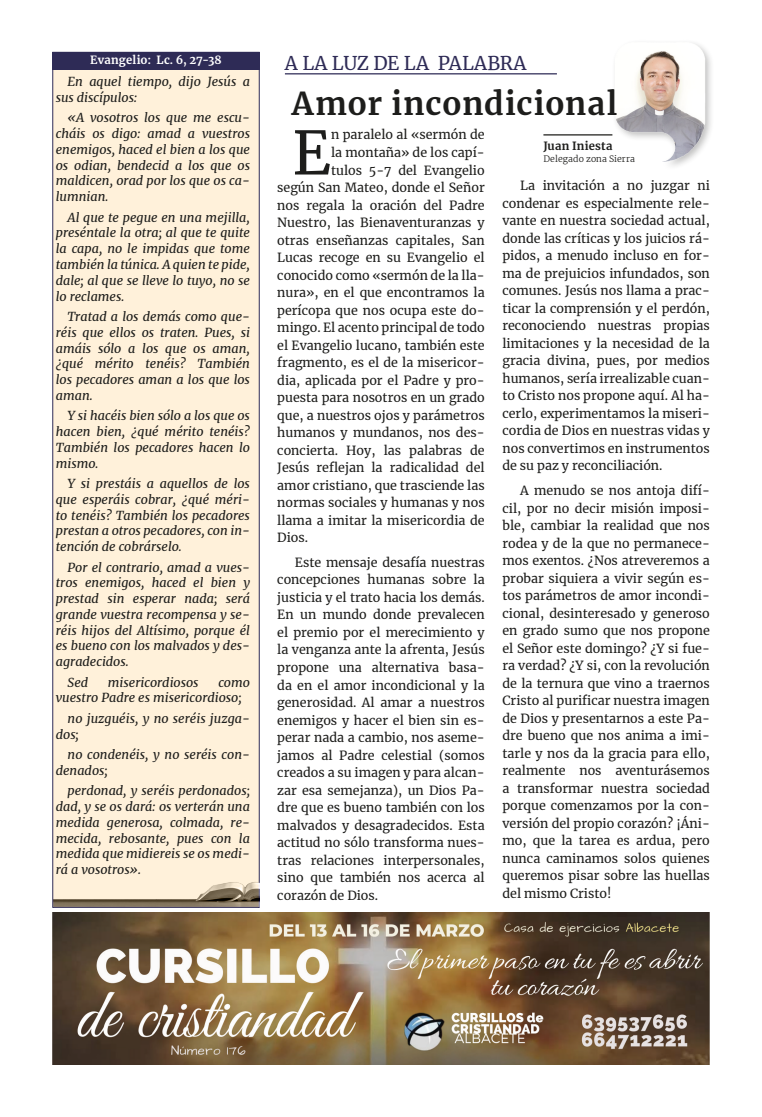
<style>
.page{position:relative;width:762px;height:1117px;background:#fff}
.page>*{position:absolute;margin:0;border:0;box-sizing:border-box;transform-origin:0 0}
.t1{font:59.62px "Merriweather";color:#1d1d1b}
.titular_de_noticia{font:700 31.25px "Merriweather";letter-spacing:.02em;color:#1d1d1b}
.LA_PALABRA{font:18.75px "Merriweather";letter-spacing:.015em;color:#2e2b56}
.t2{font:12.5px/17.5px "Merriweather";color:#1d1d1b;text-align:justify}
.t3{font:italic 12.5px/15.8px "Merriweather";color:#1d1d1b;text-align:justify}
.Secciones_de_la_Hoja{font:700 11.25px "Merriweather";letter-spacing:.015em;color:#fff}
.escritor_del_evangelio{font:700 11.25px "Merriweather";letter-spacing:.02em;color:#1d1d1b}
.subtitulo_del_comentario{font:300 8.75px "Merriweather";letter-spacing:.015em;color:#1d1d1b}
</style>
<div class="page">
<hr style="left:543px;top:134px;width:69px;height:1px;background:#1d1d1b">
<img style="left:605px;top:43px;width:106px;height:120px">
<hr style="left:285px;top:73px;width:272px;height:1px;background:#2e2b56">
<div style="left:52px;top:52px;width:208px;height:855px;background:#fff1da;border:1px solid #2e2b56"></div>
<div style="left:52px;top:52px;width:208px;height:18px;background:#2e2b56"></div>
<img style="left:53px;top:871px;width:206px;height:35px">
<img style="left:52px;top:912px;width:658px;height:152px">
<p class="Secciones_de_la_Hoja" style="left:90px;top:53px;width:133px">Evangelio: Lc. 6, 27-38</p>
<p class="t3" style="left:56px;top:73px;width:196px;text-indent:12px">En aquel tiempo, dijo Jesús a sus discípulos:</p>
<p class="t3" style="left:56px;top:110px;width:196px;text-indent:12px">«A vosotros los que me escu&shy;cháis os digo: amad a vuestros enemigos, haced el bien a los que os odian, bendecid a los que os maldicen, orad por los que os ca&shy;lumnian.</p>
<p class="t3" style="left:56px;top:209px;width:196px;text-indent:12px">Al que te pegue en una mejilla, preséntale la otra; al que te quite la capa, no le impidas que tome también la túnica. A quien te pide, dale; al que se lleve lo tuyo, no se lo reclames.</p>
<p class="t3" style="left:56px;top:308px;width:196px;text-indent:12px">Tratad a los demás como que&shy;réis que ellos os traten. Pues, si amáis sólo a los que os aman, ¿qué mérito tenéis? También los pecadores aman a los que los aman.</p>
<p class="t3" style="left:56px;top:407px;width:196px;text-indent:12px">Y si hacéis bien sólo a los que os hacen bien, ¿qué mérito tenéis?<br>También los pecadores hacen lo mismo.</p>
<p class="t3" style="left:56px;top:475px;width:196px;text-indent:12px">Y si prestáis a aquellos de los que esperáis cobrar, ¿qué méri&shy;to tenéis? También los pecadores prestan a otros pecadores, con in&shy;tención de cobrárselo.</p>
<p class="t3" style="left:56px;top:558px;width:196px;text-indent:12px">Por el contrario, amad a vues&shy;tros enemigos, haced el bien y prestad sin esperar nada; será grande vuestra recompensa y se&shy;réis hijos del Altísimo, porque él es bueno con los malvados y des&shy;agradecidos.</p>
<p class="t3" style="left:68px;top:673px;width:22px">Sed</p>
<p class="t3" style="left:108px;top:673px;width:92px">misericordiosos</p>
<p class="t3" style="left:56px;top:673px;width:196px;text-indent:162px">como vuestro Padre es misericordioso;</p>
<p class="t3" style="left:56px;top:710px;width:196px;text-indent:12px">no juzguéis, y no seréis juzga&shy;dos;</p>
<p class="t3" style="left:56px;top:746px;width:196px;text-indent:12px">no condenéis, y no seréis con&shy;denados;</p>
<p class="t3" style="left:56px;top:782px;width:196px;text-indent:12px">perdonad, y seréis perdonados; dad, y se os dará: os verterán una medida generosa, colmada, re&shy;mecida, rebosante, pues con la medida que midiereis se os medi&shy;rá a vosotros».</p>
<p class="LA_PALABRA" style="left:285px;top:50px;width:243px">A LA LUZ DE LA PALABRA</p>
<p class="titular_de_noticia" style="left:292px;top:81px;width:327px">Amor incondicional</p>
<p class="t1" style="left:292px;top:111px;width:40px">E</p>
<p class="t2" style="left:331px;top:126px;width:155px">n paralelo al «sermón de</p>
<p class="escritor_del_evangelio" style="left:543px;top:138px;width:70px">Juan Iniesta</p>
<p class="subtitulo_del_comentario" style="left:543px;top:153px;width:93px">Delegado zona Sierra</p>
<p class="t2" style="left:331px;top:143px;width:155px">la montaña» de los capí-</p>
<p class="t2" style="left:331px;top:161px;width:155px">tulos 5-7 del Evangelio</p>
<p class="t2" style="left:277px;top:178px;width:209px">según San Mateo, donde el Señor</p>
<p class="t2" style="left:277px;top:196px;width:209px">nos regala la oración del Padre</p>
<p class="t2" style="left:277px;top:213px;width:209px">Nuestro, las Bienaventuranzas y</p>
<p class="t2" style="left:277px;top:231px;width:209px">otras enseñanzas capitales, San</p>
<p class="t2" style="left:277px;top:248px;width:209px">Lucas recoge en su Evangelio el</p>
<p class="t2" style="left:277px;top:266px;width:209px">conocido como «sermón de la lla-</p>
<p class="t2" style="left:277px;top:283px;width:209px">nura», en el que encontramos la</p>
<p class="t2" style="left:277px;top:301px;width:209px">perícopa que nos ocupa este do-</p>
<p class="t2" style="left:277px;top:318px;width:209px">mingo. El acento principal de todo</p>
<p class="t2" style="left:277px;top:336px;width:209px">el Evangelio lucano, también este</p>
<p class="t2" style="left:277px;top:353px;width:209px">fragmento, es el de la misericor-</p>
<p class="t2" style="left:277px;top:371px;width:209px">dia, aplicada por el Padre y pro-</p>
<p class="t2" style="left:277px;top:388px;width:209px">puesta para nosotros en un grado</p>
<p class="t2" style="left:277px;top:406px;width:209px">que, a nuestros ojos y parámetros</p>
<p class="t2" style="left:277px;top:423px;width:209px">humanos y mundanos, nos des-</p>
<p class="t2" style="left:277px;top:441px;width:209px">concierta. Hoy, las palabras de</p>
<p class="t2" style="left:277px;top:458px;width:209px">Jesús reflejan la radicalidad del</p>
<p class="t2" style="left:277px;top:476px;width:209px">amor cristiano, que trasciende las</p>
<p class="t2" style="left:277px;top:493px;width:209px">normas sociales y humanas y nos</p>
<p class="t2" style="left:277px;top:511px;width:209px">llama a imitar la misericordia de</p>
<p class="t2" style="left:277px;top:528px;width:32px">Dios.</p>
<p class="t2" style="left:277px;top:553px;width:209px;text-indent:18px">Este mensaje desafía nuestras concepciones humanas sobre la justicia y el trato hacia los demás.<br>En un mundo donde prevalecen el premio por el merecimiento y la venganza ante la afrenta, Jesús propone una alternativa basa&shy;da en el amor incondicional y la generosidad. Al amar a nuestros enemigos y hacer el bien sin es&shy;perar nada a cambio, nos aseme&shy;jamos al Padre celestial (somos creados a su imagen y para alcan&shy;zar esa semejanza), un Dios Pa&shy;dre que es bueno también con los malvados y desagradecidos. Esta actitud no sólo transforma nues&shy;tras relaciones interpersonales, sino que también nos acerca al corazón de Dios.</p>
<p class="t2" style="left:502px;top:176px;width:209px;text-indent:18px">La invitación a no juzgar ni condenar es especialmente rele&shy;vante en nuestra sociedad actual, donde las críticas y los juicios rá&shy;pidos, a menudo incluso en for&shy;ma de prejuicios infundados, son comunes. Jesús nos llama a prac&shy;ticar la comprensión y el perdón, reconociendo nuestras propias limitaciones y la necesidad de la gracia divina, pues, por medios humanos, sería irrealizable cuan&shy;to Cristo nos propone aquí. Al ha&shy;cerlo, experimentamos la miseri&shy;cordia de Dios en nuestras vidas y nos convertimos en instrumentos de su paz y reconciliación.</p>
<p class="t2" style="left:502px;top:481px;width:209px;text-indent:18px">A menudo se nos antoja difí&shy;cil, por no decir misión imposi&shy;ble, cambiar la realidad que nos rodea y de la que no permanece&shy;mos exentos. ¿Nos atreveremos a probar siquiera a vivir según es&shy;tos parámetros de amor incondi&shy;cional, desinteresado y generoso en grado sumo que nos propone el Señor este domingo? ¿Y si fue&shy;ra verdad? ¿Y si, con la revolución de la ternura que vino a traernos Cristo al purificar nuestra imagen de Dios y presentarnos a este Pa&shy;dre bueno que nos anima a imi&shy;tarle y nos da la gracia para ello, realmente nos aventurásemos a transformar nuestra sociedad porque comenzamos por la con&shy;versión del propio corazón? ¡Áni&shy;mo, que la tarea es ardua, pero nunca caminamos solos quienes queremos pisar sobre las huellas del mismo Cristo!</p>
</div>
